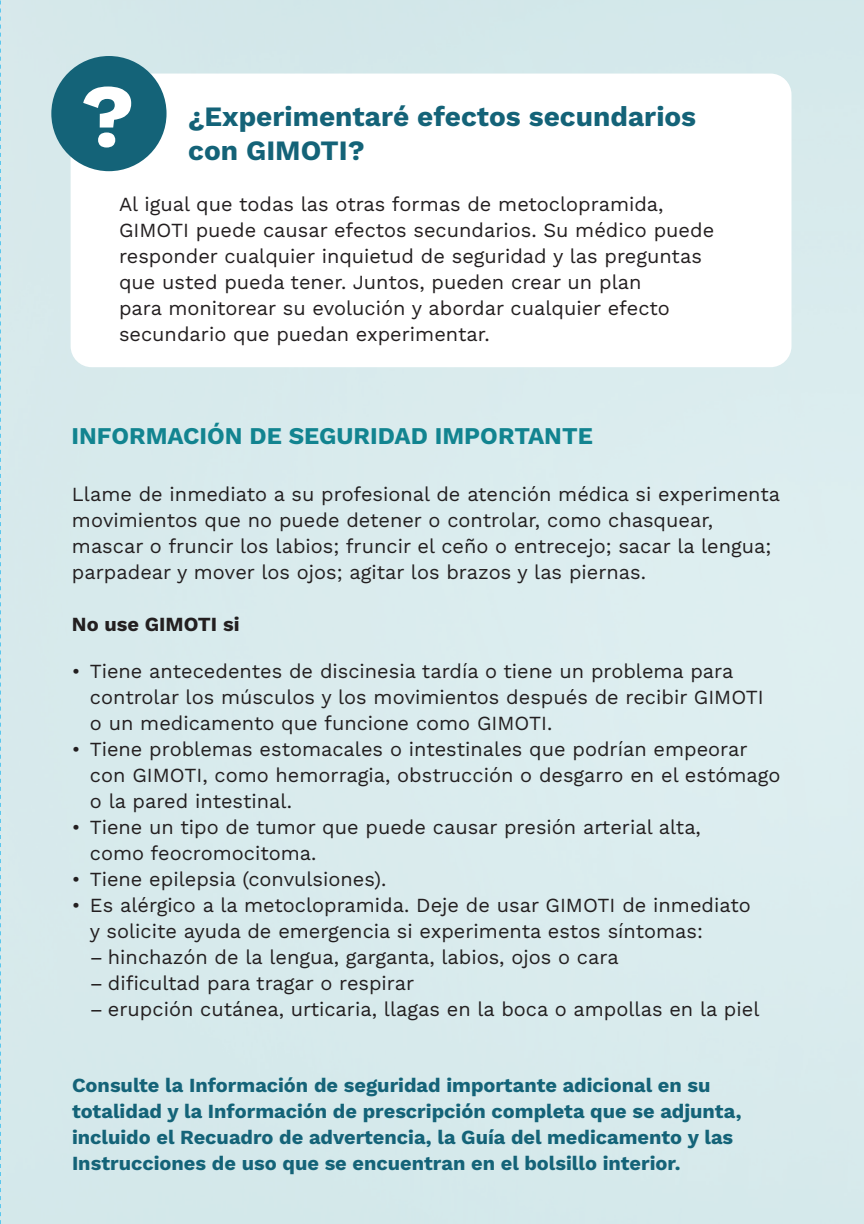
<style>
.page{position:relative;width:864px;height:1224px;background:#fff}
.page>*{position:absolute;margin:0;border:0;box-sizing:border-box;transform-origin:0 0}
.t1{font:90px "Work Sans";color:#fff}
.t2{font:28px/33.6px "Work Sans";color:#146378}
.t3{font:24px "Work Sans";color:#128490}
.P1{font:20px/26px "Work Sans";color:#231f20}
.P2{font:20px/26px "Work Sans";color:#146378}
</style>
<div class="page">
<div style="left:51px;top:56px;width:116px;height:115px;background:#146378;border-radius:50%"></div>
<svg style="left:0;top:0;width:1px;height:1224px"></svg>
<h1 class="t1" style="left:80px;top:48px;width:56px">?</h1>
<h2 class="t2" style="left:188px;top:99px;width:510px">¿Experimentaré efectos secundarios con GIMOTI?</h2>
<p class="P1" style="left:119px;top:190px;width:597px">Al igual que todas las otras formas de metoclopramida, GIMOTI puede causar efectos secundarios. Su médico puede responder cualquier inquietud de seguridad y las preguntas que usted pueda tener. Juntos, pueden crear un plan<br>para monitorear su evolución y abordar cualquier efecto secundario que puedan experimentar.</p>
<p class="t3" style="left:72px;top:418px;width:523px">INFORMACIÓN DE SEGURIDAD IMPORTANTE</p>
<p class="P1" style="left:72px;top:481px;width:710px">Llame de inmediato a su profesional de atención médica si experimenta movimientos que no puede detener o controlar, como chasquear, mascar o fruncir los labios; fruncir el ceño o entrecejo; sacar la lengua; parpadear y mover los ojos; agitar los brazos y las piernas.</p>
<p class="P1" style="left:72px;top:611px;width:169px">No use GIMOTI si</p>
<p class="P1" style="left:90px;top:658px;width:675px;text-indent:-18px">• Tiene antecedentes de discinesia tardía o tiene un problema para controlar los músculos y los movimientos después de recibir GIMOTI o un medicamento que funcione como GIMOTI.</p>
<p class="P1" style="left:90px;top:736px;width:692px;text-indent:-18px">• Tiene problemas estomacales o intestinales que podrían empeorar con GIMOTI, como hemorragia, obstrucción o desgarro en el estómago o la pared intestinal.</p>
<p class="P1" style="left:90px;top:814px;width:613px;text-indent:-18px">• Tiene un tipo de tumor que puede causar presión arterial alta, como feocromocitoma.</p>
<p class="P1" style="left:72px;top:866px;width:316px">• Tiene epilepsia (convulsiones).</p>
<p class="P1" style="left:90px;top:892px;width:662px;text-indent:-18px">• Es alérgico a la metoclopramida. Deje de usar GIMOTI de inmediato y solicite ayuda de emergencia si experimenta estos síntomas:</p>
<p class="P1" style="left:90px;top:944px;width:530px">– hinchazón de la lengua, garganta, labios, ojos o cara</p>
<p class="P1" style="left:90px;top:970px;width:326px">– dificultad para tragar o respirar</p>
<p class="P1" style="left:90px;top:996px;width:671px">– erupción cutánea, urticaria, llagas en la boca o ampollas en la piel</p>
<p class="P2" style="left:72px;top:1071px;width:671px">Consulte la Información de seguridad importante adicional en su totalidad y la Información de prescripción completa que se adjunta, incluido el Recuadro de advertencia, la Guía del medicamento y las Instrucciones de uso que se encuentran en el bolsillo interior.</p>
</div>
